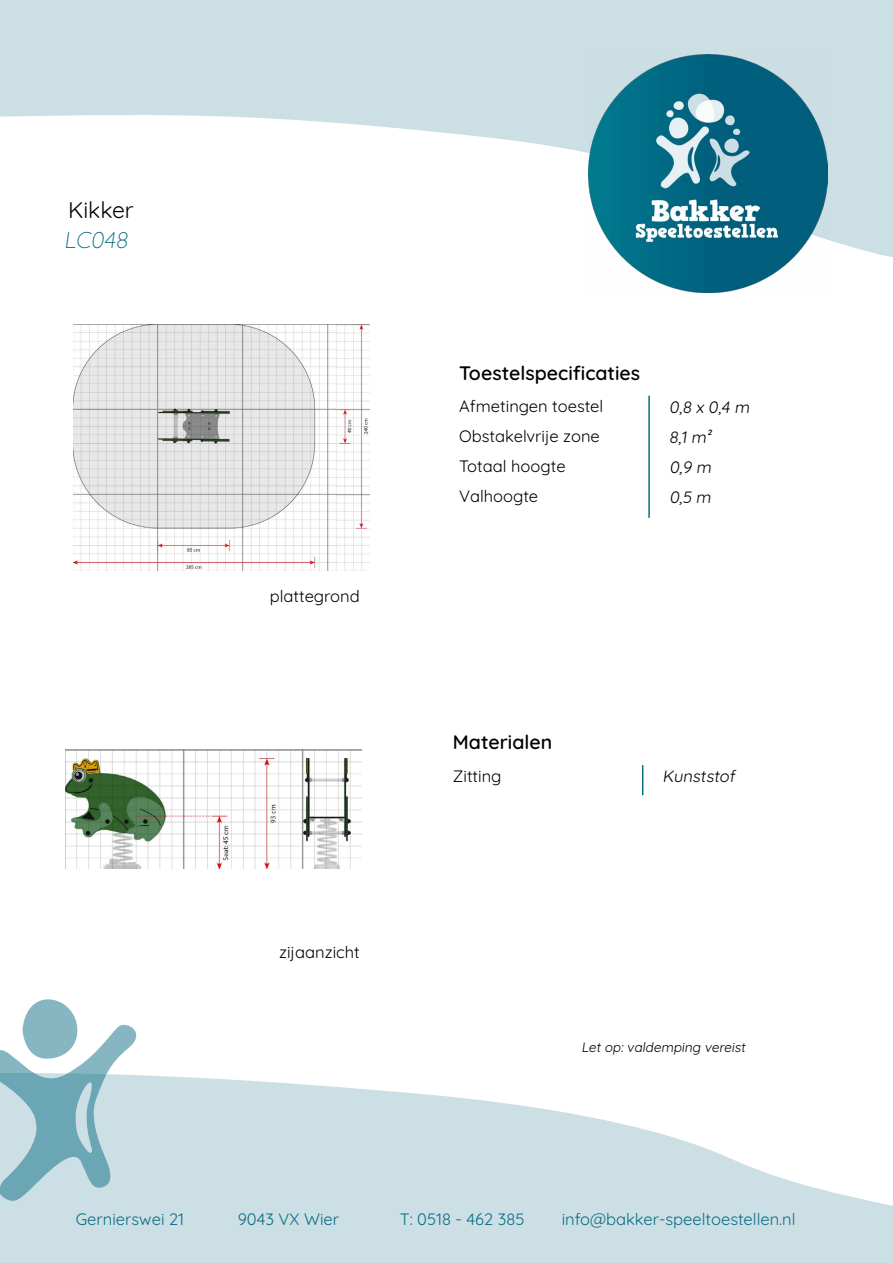
<style>
.page{position:relative;width:893px;height:1263px;background:#fff}
.page>*{position:absolute;margin:0;border:0;box-sizing:border-box;transform-origin:0 0}
.t1{font:22.8px "Quicksand";color:#000}
.t2{font:300 22.8px "Quicksand";color:#0b6d85}
.t3{font:600 19.5px "Quicksand";color:#000}
.t4{font:16.5px/30px "Quicksand";color:#000}
.t5{font:16.5px "Quicksand";color:#0b6d85}
.t6{font:13.5px "Quicksand";color:#000}
</style>
<div class="page">
<svg style="left:0;top:0;width:893px;height:257px;fill:#ccdfe5"></svg>
<img style="left:589px;top:54px;width:238px;height:238px">
<svg style="left:0;top:1075px;width:893px;height:188px;fill:#ccdfe5"></svg>
<svg style="left:0;top:999px;width:136px;height:202px"></svg>
<img style="left:73px;top:324px;width:296px;height:247px">
<img style="left:65px;top:750px;width:296px;height:118px">
<hr style="left:648px;top:396px;width:2px;height:122px;background:#0b6d85">
<hr style="left:642px;top:765px;width:1px;height:30px;background:#0b6d85">
<h1 class="t1" style="left:68px;top:193px;width:67px">Kikker</h1>
<h1 class="t2" style="left:64px;top:222px;width:70px">LC048</h1>
<p class="t4" style="left:270px;top:580px;width:91px">plattegrond</p>
<p class="t4" style="left:279px;top:936px;width:82px">zijaanzicht</p>
<p class="t3" style="left:459px;top:358px;width:182px">Toestelspecificaties</p>
<p class="t4" style="left:459px;top:390px;width:146px">Afmetingen toestel<br>Obstakelvrije zone<br>Totaal hoogte<br>Valhoogte</p>
<p class="t4" style="left:669px;top:390px;width:85px">0,8 x 0,4 m<br>8,1 m²<br>0,9 m<br>0,5 m</p>
<p class="t3" style="left:453px;top:727px;width:101px">Materialen</p>
<p class="t4" style="left:453px;top:759px;width:50px">Zitting</p>
<p class="t4" style="left:662px;top:759px;width:77px">Kunststof</p>
<p class="t6" style="left:581px;top:1037px;width:168px">Let op: valdemping vereist</p>
<p class="t5" style="left:76px;top:1207px;width:110px">Gernierswei 21</p>
<p class="t5" style="left:238px;top:1207px;width:103px">9043 VX Wier</p>
<p class="t5" style="left:400px;top:1207px;width:126px">T: 0518 - 462 385</p>
<p class="t5" style="left:562px;top:1207px;width:235px">info@bakker-speeltoestellen.nl</p>
</div>
